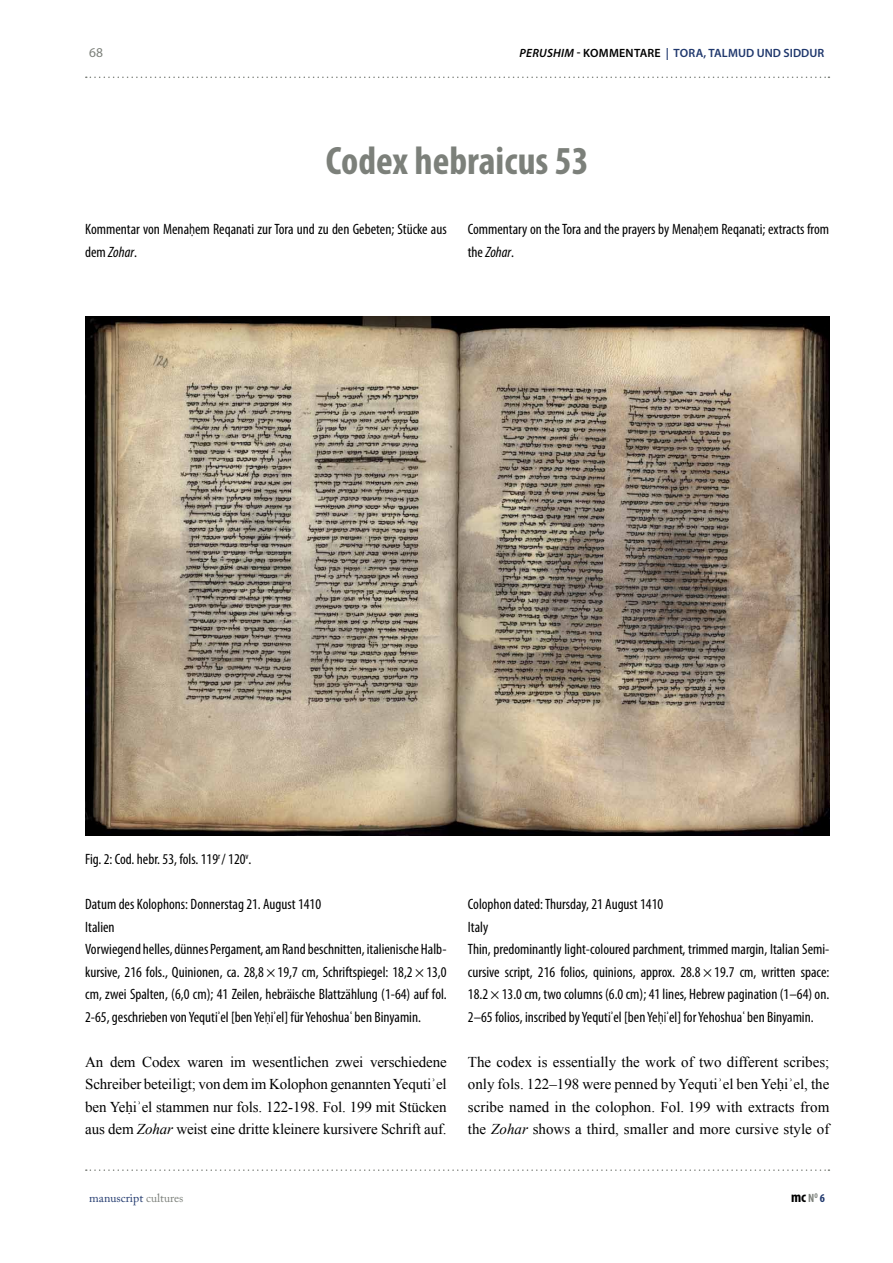
<style>
.page{position:relative;width:893px;height:1263px;background:#fff}
.page>*{position:absolute;margin:0;border:0;box-sizing:border-box;transform-origin:0 0}
.t1{font:700 condensed 39.75px "Myriad Pro";color:#7c807a}
.t2{font:condensed 15px/22.5px "Myriad Pro";color:#000}
.t3{font:15px/22.5px "Times New Roman";letter-spacing:-.005em;color:#000;text-align:justify}
.t4{font:700 condensed 15px "Myriad Pro";color:#000}
.t5{font:13.5px "Myriad Pro";color:#7c807a}
.t6{font:600 12px "Myriad Pro";letter-spacing:.02em;color:#20386d}
.t7{font:12px "Adobe Caslon Pro";color:#20386d}
.s1{font-style:italic;color:#000}
.s2{color:#000}
.s3{font-family:"Calibri";font-stretch:normal;font-size:15.45px}
.s4{font-style:italic}
.s5{color:#7c807a}
.s6{font-size:12px;color:#7c807a}
.s7{font-size:12px;color:#20386d}
</style>
<div class="page">
<img style="left:85px;top:316px;width:744px;height:519px">
<svg style="left:86px;top:77px;width:743px;height:1px"></svg>
<svg style="left:86px;top:1169px;width:743px;height:2px"></svg>
<p class="t5" style="left:89px;top:44px;width:15px">68</p>
<p class="t6" style="left:520px;top:45px;width:246px"><span class="s1">PERUSHIM</span> <span class="s2">- KOMMENTARE</span> | TORA, TALMUD UND</p>
<p class="t6" style="left:784px;top:45px;width:8px">SIDDUR</p>
<h1 class="t1" style="left:326px;top:136px;width:264px">Codex hebraicus 53</h1>
<p class="t2" style="left:85px;top:218px;width:363px">Kommentar von Mena<span class="s3">ḥ</span>em Reqanati zur Tora und zu den Gebeten; Stücke aus dem <span class="s4">Zohar</span>.</p>
<p class="t2" style="left:468px;top:218px;width:363px">Commentary on the Tora and the prayers by Mena<span class="s3">ḥ</span>em Reqanati; extracts from the <span class="s4">Zohar</span>.</p>
<p class="t2" style="left:85px;top:848px;width:168px">Fig. 2: Cod. hebr. 53, fols. 119<sup>r</sup> / 120<sup>v</sup>.</p>
<p class="t2" style="left:85px;top:893px;width:363px">Datum des Kolophons: Donnerstag 21. August 1410<br>Italien<br>Vorwiegend helles, dünnes Pergament, am Rand beschnitten, italienische Halb&shy;kursive, 216 fols., Quinionen, ca. 28,8 × 19,7 cm, Schriftspiegel: 18,2 × 13,0 cm, zwei Spalten, (6,0 cm); 41 Zeilen, hebräische Blattzählung (1-64) auf fol.<br>2-65, geschrieben von Yequti<span class="s3">ʾ</span>el [ben Ye<span class="s3">ḥ</span>i<span class="s3">ʾ</span>el] für Yehoshua<span class="s3">ʿ</span> ben Binyamin.</p>
<p class="t2" style="left:468px;top:893px;width:363px">Colophon dated: Thursday, 21 August 1410<br>Italy<br>Thin, predominantly light-coloured parchment, trimmed margin, Italian Semi&shy;cursive script, 216 folios, quinions, approx. 28.8 × 19.7 cm, written space:<br>18.2 × 13.0 cm, two columns (6.0 cm); 41 lines, Hebrew pagination (1–64) on.<br>2–65 folios, inscribed by Yequti<span class="s3">ʾ</span>el [ben Ye<span class="s3">ḥiʾ</span>el] for Yehoshua<span class="s3">ʿ</span> ben Binyamin.</p>
<p class="t3" style="left:85px;top:1050px;width:363px">An dem Codex waren im wesentlichen zwei verschiedene Schreiber beteiligt; von dem im Kolophon genannten Yequtiʾel ben Yeḥiʾel stammen nur fols. 122-198. Fol. 199 mit Stücken aus dem <span class="s4">Zohar</span> weist eine dritte kleinere kursivere Schrift auf.</p>
<p class="t3" style="left:468px;top:1050px;width:363px">The codex is essentially the work of two different scribes; only fols. 122–198 were penned by Yequtiʾel ben Yeḥiʾel, the scribe named in the colophon. Fol. 199 with extracts from the <span class="s4">Zohar</span> shows a third, smaller and more cursive style of</p>
<p class="t7" style="left:89px;top:1190px;width:96px">manuscript <span class="s5">cultures</span></p>
<p class="t4" style="left:791px;top:1187px;width:35px">mc<span class="s6">N</span><sup>o</sup> <span class="s7">6</span></p>
</div>
